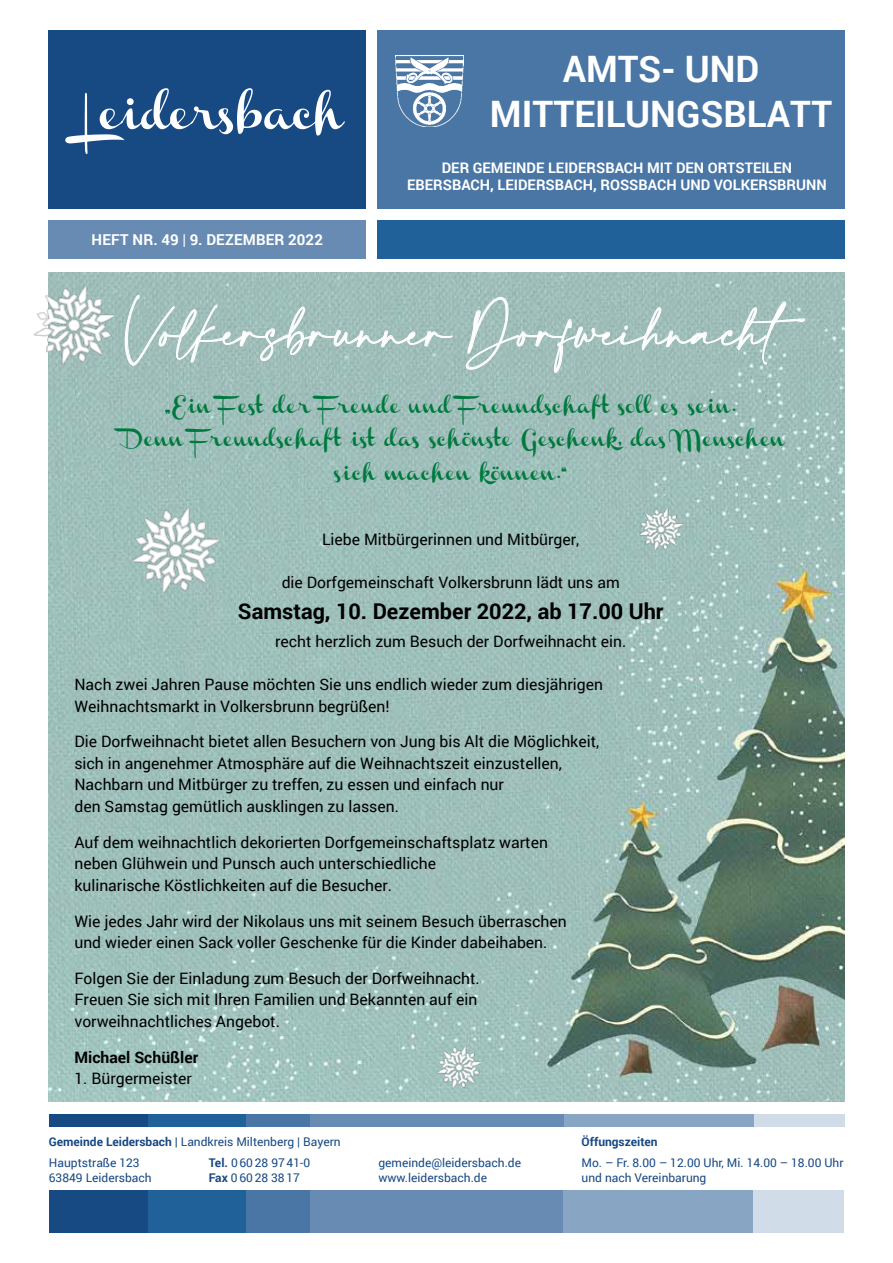
<style>
.page{position:relative;width:893px;height:1263px;background:#fff}
.page>*{position:absolute;margin:0;border:0;box-sizing:border-box;transform-origin:0 0}
.t1{font:700 36.45px/45px "Roboto";color:#fff;text-align:center}
.t2{font:36px "Amalfi Coast";letter-spacing:.005em;color:#fff}
.t3{font:700 21.75px "Roboto";color:#000}
.t4{font:15.75px/21.6px "Roboto";color:#000}
.t5{font:700 15.75px "Roboto";color:#000}
.t6{font:15px "Channel";letter-spacing:.07em;color:#00793f}
.t7{font:700 15px "Roboto";letter-spacing:.01em;color:#fff}
.t8{font:700 14.55px "Roboto";color:#fff}
.t9{font:12px/15px "Roboto";color:#174983}
.t10{font:700 12px "Roboto";color:#174983}
.s1{font-weight:400}
.s2{font-weight:700}
</style>
<div class="page">
<div style="left:48px;top:30px;width:318px;height:178px;background:#174983"></div>
<svg style="left:65px;top:88px;width:280px;height:66px"></svg>
<div style="left:377px;top:30px;width:468px;height:178px;background:#4976a5"></div>
<div style="left:48px;top:220px;width:318px;height:39px;background:#678bb3"></div>
<div style="left:377px;top:220px;width:468px;height:39px;background:#21619a"></div>
<img style="left:396px;top:55px;width:67px;height:72px">
<div style="left:49px;top:1191px;width:100px;height:42px;background:#174983"></div>
<div style="left:148px;top:1191px;width:98px;height:42px;background:#21619a"></div>
<div style="left:246px;top:1191px;width:64px;height:42px;background:#4976a5"></div>
<div style="left:310px;top:1191px;width:264px;height:42px;background:#678bb3"></div>
<div style="left:563px;top:1191px;width:197px;height:42px;background:#88a5c3"></div>
<div style="left:753px;top:1191px;width:91px;height:42px;background:#d0dce7"></div>
<div style="left:49px;top:1114px;width:100px;height:13px;background:#174983"></div>
<div style="left:149px;top:1114px;width:98px;height:13px;background:#21619a"></div>
<div style="left:247px;top:1114px;width:63px;height:13px;background:#4976a5"></div>
<div style="left:310px;top:1114px;width:264px;height:13px;background:#678bb3"></div>
<div style="left:564px;top:1114px;width:196px;height:13px;background:#88a5c3"></div>
<div style="left:754px;top:1114px;width:90px;height:13px;background:#d0dce7"></div>
<img style="left:49px;top:272px;width:795px;height:829px">
<svg style="left:125px;top:295px;width:328px;height:71px;background:#a7c3be"></svg>
<svg style="left:466px;top:297px;width:339px;height:76px;background:#a7c3be"></svg>
<img style="left:35px;top:286px;width:79px;height:79px">
<img style="left:133px;top:508px;width:85px;height:85px">
<img style="left:640px;top:508px;width:42px;height:43px">
<img style="left:438px;top:1046px;width:42px;height:43px">
<p class="t7" style="left:92px;top:229px;width:154px">HEFT NR. 49 <span class="s1">|</span> 9. DEZEMBE</p>
<p class="t7" style="left:275px;top:229px;width:50px">R 2022</p>
<h1 class="t1" style="left:490px;top:45px;width:344px">AMTS- UND<br>MITTEILUNGSBLATT</h1>
<p class="t8" style="left:442px;top:157px;width:51px">DER GEMEINDE</p>
<p class="t8" style="left:548px;top:157px;width:17px">LEIDE</p>
<p class="t8" style="left:586px;top:157px;width:20px">RSBA</p>
<p class="t8" style="left:624px;top:157px;width:33px">CH MIT</p>
<p class="t8" style="left:676px;top:157px;width:10px">DEN</p>
<p class="t8" style="left:708px;top:157px;width:29px">ORTSTEILEN</p>
<p class="t8" style="left:407px;top:175px;width:46px">EBERSBA</p>
<p class="t8" style="left:471px;top:175px;width:44px">CH, LEIDE</p>
<p class="t8" style="left:536px;top:175px;width:20px">RSBA</p>
<p class="t8" style="left:573px;top:175px;width:118px">CH, ROSSBACH UND</p>
<p class="t8" style="left:714px;top:175px;width:94px">VOLKERSBRUNN</p>
<h2 class="t2" style="left:125px;top:312px;width:702px">Volkersbrunner Dorfweihnacht</h2>
<p class="t6" style="left:166px;top:399px;width:572px">„Ein Fest der Freude und Freundschaft soll es sein.</p>
<p class="t6" style="left:126px;top:432px;width:661px">Denn Freundschaft ist das schönste Geschenk, das Menschen</p>
<p class="t6" style="left:335px;top:466px;width:233px">sich machen können.“</p>
<p class="t4" style="left:322px;top:528px;width:259px">Liebe Mitbürgerinnen und Mitbürger,</p>
<p class="t4" style="left:282px;top:571px;width:340px">die Dorfgemeinschaft Volkersbrunn lädt uns am</p>
<h3 class="t3" style="left:238px;top:596px;width:427px">SAMSTAG, 10. DEZEMBER 2022, AB 17.00 UHR</h3>
<p class="t4" style="left:275px;top:630px;width:353px">recht herzlich zum Besuch der Dorfweihnacht ein.</p>
<p class="t4" style="left:74px;top:673px;width:530px">Nach zwei Jahren Pause möchten Sie uns endlich wieder zum diesjährigen<br>Weihnachtsmarkt in Volkersbrunn begrüßen!</p>
<p class="t4" style="left:74px;top:730px;width:526px">Die Dorfweihnacht bietet allen Besuchern von Jung bis Alt die Möglichkeit, sich in angenehmer Atmosphäre auf die Weihnachtszeit einzustellen, Nachbarn und Mitbürger zu treffen, zu essen und einfach nur<br>den Samstag gemütlich ausklingen zu lassen.</p>
<p class="t4" style="left:74px;top:831px;width:475px">Auf dem weihnachtlich dekorierten Dorfgemeinschaftsplatz warten neben Glühwein und Punsch auch unterschiedliche<br>kulinarische Köstlichkeiten auf die Besucher.</p>
<p class="t4" style="left:74px;top:909px;width:494px">Wie jedes Jahr wird der Nikolaus uns mit seinem Besuch überraschen und wieder einen Sack voller Geschenke für die Kinder dabeihaben.</p>
<p class="t4" style="left:74px;top:967px;width:407px">Folgen Sie der Einladung zum Besuch der Dorfweihnacht.<br>Freuen Sie sich mit Ihren Familien und Bekannten auf ein vorweihnachtliches Angebot.</p>
<p class="t5" style="left:74px;top:1046px;width:125px">MICHAEL SCHÜßLER</p>
<p class="t4" style="left:74px;top:1067px;width:119px">1. Bürgermeister</p>
<p class="t9" style="left:49px;top:1131px;width:293px;line-height:21px"><span class="s2">GEMEINDE LEIDERSBACH |</span> Landkreis Miltenberg | Bayern<br>Hauptstraße 123</p>
<p class="t9" style="left:49px;top:1170px;width:104px">63849 Leidersbach</p>
<p class="t9" style="left:209px;top:1155px;width:103px"><span class="s2">TEL.</span> 0 60 28 97 41-0<br><span class="s2">FAX</span> 0 60 28 38 17</p>
<p class="t9" style="left:378px;top:1155px;width:144px">gemeinde@leidersbach.de www.leidersbach.de</p>
<p class="t10" style="left:582px;top:1133px;width:78px">ÖFFUNGSZEITEN</p>
<p class="t9" style="left:582px;top:1155px;width:263px">Mo. – Fr. 8.00 – 12.00 Uhr, Mi. 14.00 – 18.00 Uhr und nach Vereinbarung</p>
</div>
